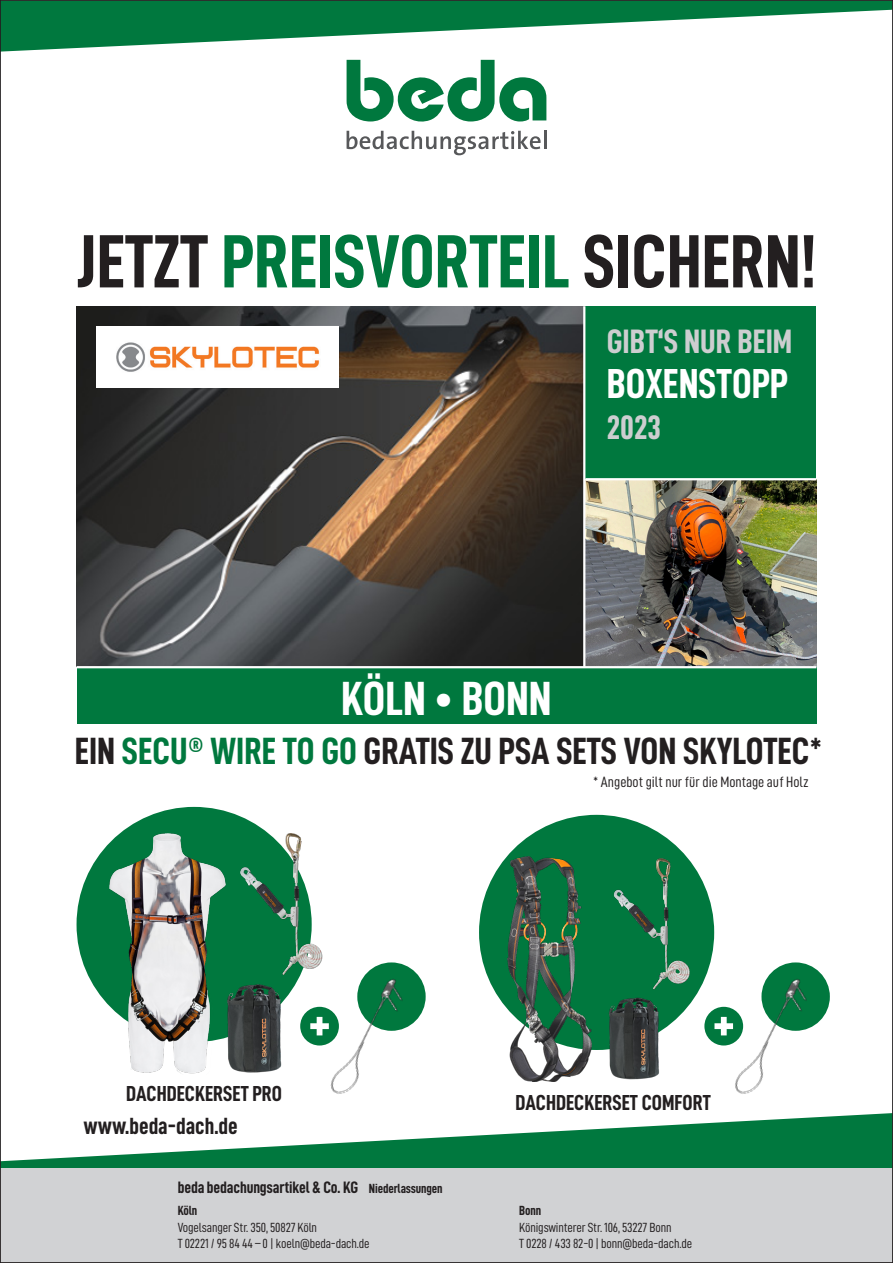
<style>
.page{position:relative;width:893px;height:1263px;background:#fff}
.page>*{position:absolute;margin:0;border:0;box-sizing:border-box;transform-origin:0 0}
.t1{font:75.6px "D DIN Condensed Bold";color:#231f20}
.t2{font:48px "D DIN Condensed Bold";color:#fff}
.t3{font:42px "D DIN Condensed Bold";color:#fff}
.t4{font:38.1px "D DIN Condensed Bold";color:#231f20}
.t5{font:33.9px "D DIN Condensed Bold";color:#cdced0}
.t6{font:23.55px "D DIN Condensed Bold";color:#231f20}
.t7{font:21.75px "D DIN Condensed Bold";color:#231f20}
.t8{font:16.65px "D DIN Condensed Bold";letter-spacing:-.01em;color:#231f20}
.t9{font:15px "D DIN Condensed";color:#231f20}
.t10{font:13.35px "D DIN Condensed";letter-spacing:-.01em;color:#231f20}
.t11{font:13.35px "D DIN Condensed Bold";letter-spacing:-.01em;color:#231f20}
.s1{color:#00783e}
.s2{font-size:13.35px}
</style>
<div class="page">
<img style="left:77px;top:306px;width:506px;height:360px">
<div style="left:77px;top:807px;width:235px;height:235px;background:#00783e;border-radius:50%"></div>
<svg style="left:357px;top:962px;width:69px;height:69px"></svg>
<svg style="left:761px;top:962px;width:69px;height:69px"></svg>
<div style="left:479px;top:815px;width:235px;height:235px;background:#00783e;border-radius:50%"></div>
<div style="left:585px;top:306px;width:231px;height:401px;background:#00783e"></div>
<img style="left:109px;top:834px;width:214px;height:240px">
<img style="left:508px;top:856px;width:187px;height:226px">
<img style="left:96px;top:327px;width:242px;height:60px">
<img style="left:300px;top:969px;width:126px;height:125px">
<img style="left:704px;top:969px;width:126px;height:125px">
<img style="left:585px;top:480px;width:231px;height:186px">
<svg style="left:347px;top:131px;width:199px;height:24px"></svg>
<svg style="left:347px;top:60px;width:199px;height:62px"></svg>
<svg style="left:2px;top:2px;width:889px;height:50px;fill:#00783e"></svg>
<hr style="left:585px;top:478px;width:231px;height:2px;background:#fff">
<div style="left:77px;top:667px;width:739px;height:57px;background:#00783e"></div>
<hr style="left:77px;top:666px;width:739px;height:2px;background:#fff">
<svg style="left:2px;top:1113px;width:889px;height:55px;fill:#00783e"></svg>
<div style="left:0;top:1168px;width:893px;height:95px;background:#d1d2d4"></div>
<p class="t1" style="left:77px;top:220px;width:741px">JETZT <span class="s1">PREISVORTEIL</span> SICHERN!</p>
<p class="t5" style="left:607px;top:323px;width:187px">GIBT‘S NUR BEIM</p>
<p class="t3" style="left:607px;top:361px;width:183px">BOXENSTOPP</p>
<p class="t5" style="left:607px;top:409px;width:56px">2023</p>
<p class="t2" style="left:341px;top:672px;width:212px">KÖLN • BONN</p>
<p class="t4" style="left:75px;top:730px;width:749px">EIN <span class="s1">SECU® WIRE TO GO</span> GRATIS ZU PSA SETS VON SKYLOTEC*</p>
<p class="t9" style="left:593px;top:774px;width:217px">* Angebot gilt nur für die Montage auf Holz</p>
<p class="t7" style="left:126px;top:1082px;width:158px">DACHDECKERSET PRO</p>
<p class="t6" style="left:84px;top:1113px;width:156px">www.beda-dach.de</p>
<p class="t8" style="left:178px;top:1178px;width:266px">beda bedachungsartikel &amp; Co. KG <span class="s2">Niederlassungen</span></p>
<p class="t11" style="left:178px;top:1203px;width:21px">Köln</p>
<p class="t10" style="left:178px;top:1220px;width:141px">Vogelsanger Str. 350, 50827 Köln</p>
<p class="t10" style="left:178px;top:1236px;width:193px">T 02221 / 95 84 44 – 0 | koeln@beda-dach.de</p>
<p class="t7" style="left:515px;top:1091px;width:197px">DACHDECKERSET COMFORT</p>
<p class="t11" style="left:519px;top:1203px;width:24px">Bonn</p>
<p class="t10" style="left:519px;top:1220px;width:154px">Königswinterer Str. 106, 53227 Bonn</p>
<p class="t10" style="left:519px;top:1236px;width:174px">T 0228 / 433 82-0 | bonn@beda-dach.de</p>
</div>
